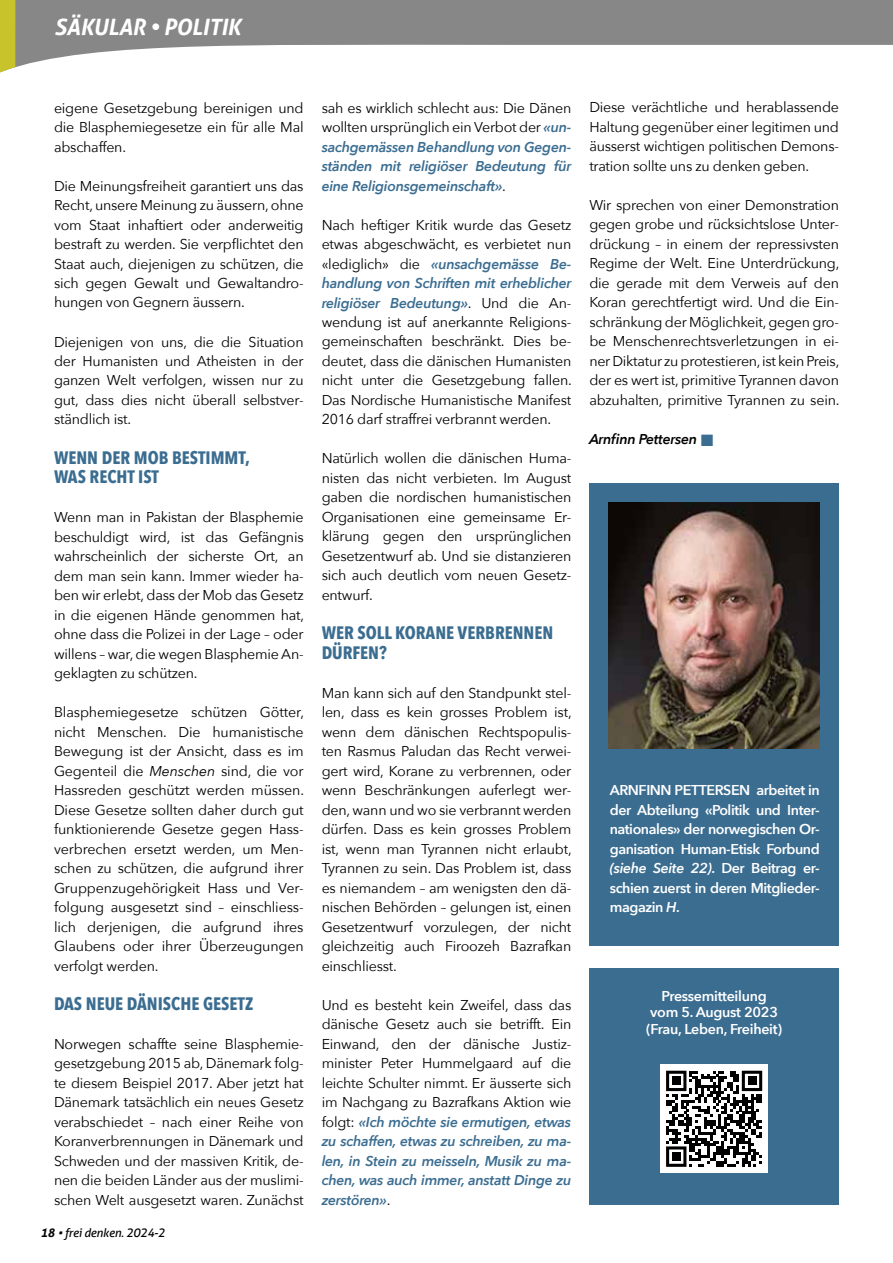
<style>
.page{position:relative;width:893px;height:1263px;background:#fff}
.page>*{position:absolute;margin:0;border:0;box-sizing:border-box;transform-origin:0 0}
.t1{font:italic 700 22.5px "Aller";letter-spacing:-.015em;color:#fff}
.t2{font:700 18px/19.5px "Avenir Next Condensed";color:#3b6d91}
.t3{font:14.25px/19.5px "Avenir Next";letter-spacing:-.015em;color:#000;text-align:justify}
.t4{font:600 14.25px/19.5px "Avenir Next";letter-spacing:-.03em;color:#fff;text-align:justify}
.t5{font:italic 600 14.25px/19.5px "Avenir Next";letter-spacing:-.02em;color:#3b6d91;text-align:justify}
.t6{font:italic 600 14.25px "Avenir Next";letter-spacing:-.02em;color:#000}
.t7{font:italic 12px "Aller";letter-spacing:-.02em;color:#000}
.s1{font-style:italic}
.s2{font-weight:700}
.s3{font-weight:400;font-style:normal;color:#000}
.s4{font-weight:600;font-style:italic;color:#3b6d91}
</style>
<div class="page">
<svg style="left:15px;top:0;width:878px;height:68px;fill:#888787"></svg>
<svg style="left:0;top:0;width:15px;height:73px"></svg>
<div style="left:589px;top:483px;width:250px;height:462px;background:#3b6d91"></div>
<img style="left:608px;top:502px;width:212px;height:246px">
<div style="left:589px;top:968px;width:250px;height:237px;background:#3b6d91"></div>
<div style="left:660px;top:1065px;width:108px;height:108px;background:#fff"></div>
<svg style="left:666px;top:1071px;width:96px;height:96px"></svg>
<div style="left:672px;top:1076px;width:9px;height:9px;background:#000"></div>
<div style="left:748px;top:1076px;width:8px;height:9px;background:#000"></div>
<div style="left:672px;top:1152px;width:9px;height:9px;background:#000"></div>
<h1 class="t1" style="left:55px;top:13px;width:188px">SÄKULAR • POLITIK</h1>
<p class="t3" style="left:54px;top:97px;width:251px">eigene Gesetzgebung bereinigen und die Blasphemiegesetze ein für alle Mal abschaffen.</p>
<p class="t3" style="left:54px;top:175px;width:251px">Die Meinungsfreiheit garantiert uns das Recht, unsere Meinung zu äussern, ohne vom Staat inhaftiert oder anderweitig bestraft zu werden. Sie verpflichtet den Staat auch, diejenigen zu schützen, die sich gegen Gewalt und Gewaltandro&shy;hungen von Gegnern äussern.</p>
<p class="t3" style="left:54px;top:331px;width:251px">Diejenigen von uns, die die Situation der Humanisten und Atheisten in der ganzen Welt verfolgen, wissen nur zu gut, dass dies nicht überall selbstver&shy;ständlich ist.</p>
<p class="t2" style="left:54px;top:447px;width:197px">WENN DER MOB BESTIMMT,<br>WAS RECHT IST</p>
<p class="t3" style="left:54px;top:507px;width:252px">Wenn man in Pakistan der Blasphemie beschuldigt wird, ist das Gefängnis wahrscheinlich der sicherste Ort, an dem man sein kann. Immer wieder ha&shy;ben wir erlebt, dass der Mob das Gesetz in die eigenen Hände genommen hat, ohne dass die Polizei in der Lage – oder willens – war, die wegen Blasphemie An&shy;geklagten zu schützen.</p>
<p class="t3" style="left:54px;top:702px;width:252px">Blasphemiegesetze schützen Götter, nicht Menschen. Die humanistische Bewegung ist der Ansicht, dass es im Gegenteil die <span class="s1">Menschen</span> sind, die vor Hassreden geschützt werden müssen.<br>Diese Gesetze sollten daher durch gut funktionierende Gesetze gegen Hass&shy;verbrechen ersetzt werden, um Men&shy;schen zu schützen, die aufgrund ihrer Gruppenzugehörigkeit Hass und Ver&shy;folgung ausgesetzt sind – einschliess&shy;lich derjenigen, die aufgrund ihres Glaubens oder ihrer Überzeugungen verfolgt werden.</p>
<p class="t2" style="left:54px;top:993px;width:201px">DAS NEUE DÄNISCHE GESETZ</p>
<p class="t3" style="left:54px;top:1033px;width:251px">Norwegen schaffte seine Blasphemie&shy;gesetzgebung 2015 ab, Dänemark folg&shy;te diesem Beispiel 2017. Aber jetzt hat Dänemark tatsächlich ein neues Gesetz verabschiedet – nach einer Reihe von Koranverbrennungen in Dänemark und Schweden und der massiven Kritik, de&shy;nen die beiden Länder aus der muslimi&shy;schen Welt ausgesetzt waren. Zunächst</p>
<p class="t7" style="left:40px;top:1225px;width:126px"><span class="s2">18</span> • frei denken. 2024-2</p>
<p class="t5" style="left:322px;top:97px;width:251px"><span class="s3">sah es wirklich schlecht aus: Die Dänen wollten ursprünglich ein Verbot der</span> «un&shy;sachgemässen Behandlung von Gegen&shy;ständen mit religiöser Bedeutung für eine Religionsgemeinschaft»<span class="s3">.</span></p>
<p class="t3" style="left:322px;top:214px;width:252px">Nach heftiger Kritik wurde das Gesetz etwas abgeschwächt, es verbietet nun «lediglich» die <span class="s4">«unsachgemässe Be&shy;handlung von Schriften mit erheblicher religiöser Bedeutung»</span>. Und die An&shy;wendung ist auf anerkannte Religions&shy;gemeinschaften beschränkt. Dies be&shy;deutet, dass die dänischen Humanisten nicht unter die Gesetzgebung fallen.<br>Das Nordische Humanistische Manifest 2016 darf straffrei verbrannt werden.</p>
<p class="t3" style="left:322px;top:448px;width:251px">Natürlich wollen die dänischen Huma&shy;nisten das nicht verbieten. Im August gaben die nordischen humanistischen Organisationen eine gemeinsame Er&shy;klärung gegen den ursprünglichen Gesetzentwurf ab. Und sie distanzieren sich auch deutlich vom neuen Gesetz&shy;entwurf.</p>
<p class="t2" style="left:322px;top:623px;width:233px">WER SOLL KORANE VERBRENNEN<br>DÜRFEN?</p>
<p class="t3" style="left:322px;top:682px;width:252px">Man kann sich auf den Standpunkt stel&shy;len, dass es kein grosses Problem ist, wenn dem dänischen Rechtspopulis&shy;ten Rasmus Paludan das Recht verwei&shy;gert wird, Korane zu verbrennen, oder wenn Beschränkungen auferlegt wer&shy;den, wann und wo sie verbrannt werden dürfen. Dass es kein grosses Problem ist, wenn man Tyrannen nicht erlaubt, Tyrannen zu sein. Das Problem ist, dass es niemandem – am wenigsten den dä&shy;nischen Behörden – gelungen ist, einen Gesetzentwurf vorzulegen, der nicht gleichzeitig auch Firoozeh Bazrafkan einschliesst.</p>
<p class="t3" style="left:322px;top:994px;width:251px">Und es besteht kein Zweifel, dass das dänische Gesetz auch sie betrifft. Ein Einwand, den der dänische Justiz&shy;minister Peter Hummelgaard auf die leichte Schulter nimmt. Er äusserte sich im Nachgang zu Bazrafkans Aktion wie folgt: <span class="s4">«Ich möchte sie ermutigen, etwas zu schaffen, etwas zu schreiben, zu ma&shy;len, in Stein zu meisseln, Musik zu ma&shy;chen, was auch immer, anstatt Dinge zu zerstören»</span>.</p>
<p class="t3" style="left:589px;top:97px;width:251px">Diese verächtliche und herablassende Haltung gegenüber einer legitimen und äusserst wichtigen politischen Demons&shy;tration sollte uns zu denken geben.</p>
<p class="t3" style="left:589px;top:195px;width:252px">Wir sprechen von einer Demonstration gegen grobe und rücksichtslose Unter&shy;drückung – in einem der repressivsten Regime der Welt. Eine Unterdrückung, die gerade mit dem Verweis auf den Koran gerechtfertigt wird. Und die Ein&shy;schränkung der Möglichkeit, gegen gro&shy;be Menschenrechtsverletzungen in ei&shy;ner Diktatur zu protestieren, ist kein Preis, der es wert ist, primitive Tyrannen davon abzuhalten, primitive Tyrannen zu sein.</p>
<p class="t6" style="left:589px;top:427px;width:109px">Arnfinn Pettersen</p>
<p class="t4" style="left:610px;top:780px;width:212px">ARNFINN PETTERSEN arbeitet in der Abteilung «Politik und Inter&shy;nationales» der norwegischen Or&shy;ganisation Human-Etisk Forbund <span class="s1">(siehe Seite 22)</span>. Der Beitrag er&shy;schien zuerst in deren Mitglieder&shy;magazin <span class="s1">H</span>.</p>
<p class="t4" style="left:646px;top:987px;width:137px;line-height:16.5px;text-align:center">Pressemitteilung vom 5. August 2023 (Frau, Leben, Freiheit)</p>
</div>
